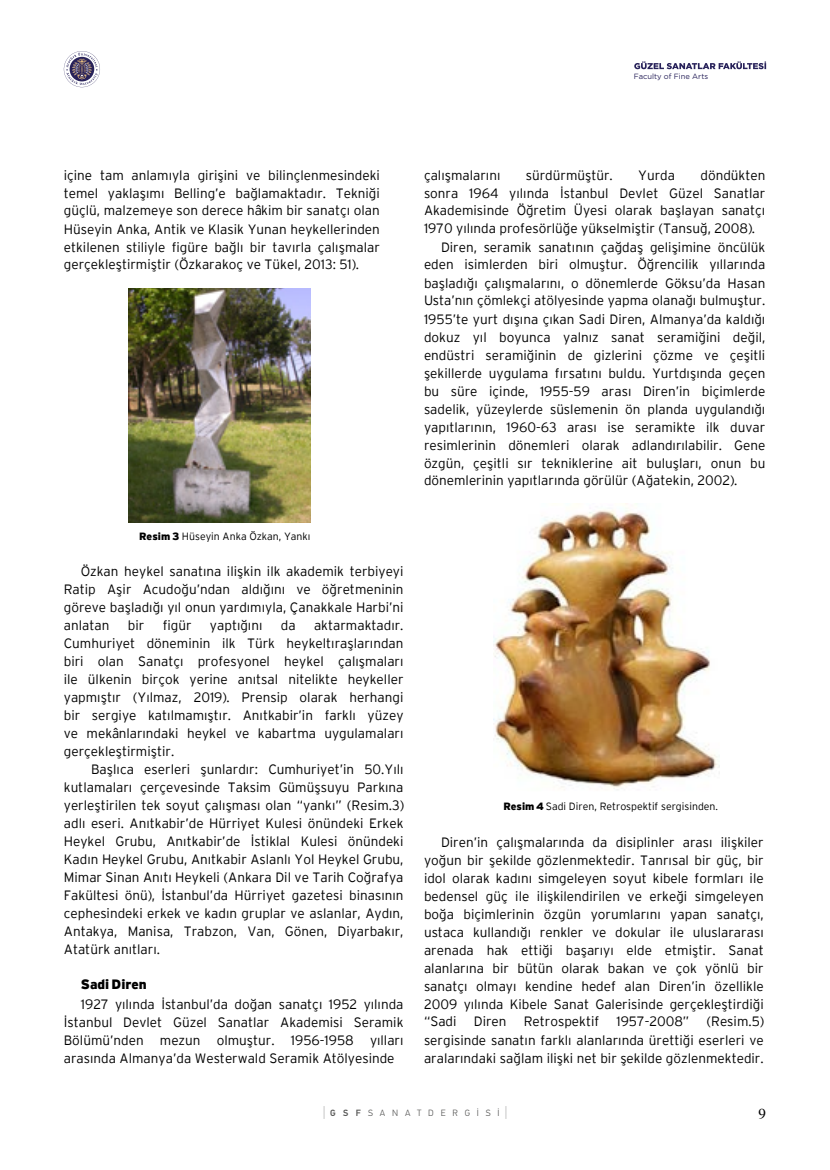
<style>
.page{position:relative;width:830px;height:1170px;background:#fff}
.page>*{position:absolute;margin:0;border:0;box-sizing:border-box;transform-origin:0 0}
.t1{font:15px "Times";color:#000}
.t2{font:300 13.5px/17.9px "Interstate Plain";color:#000;text-align:justify}
.t3{font:800 13.5px "Interstate Plain";color:#000}
.t4{font:300 10.5px "Interstate Plain";color:#000}
.t5{font:300 9.15px "PF Din Text Universal";letter-spacing:.755em;color:#575756}
.t6{font:7.65px "Gotham";color:#28225a}
.s1{font-weight:800}
.s2{font-weight:500}
</style>
<div class="page">
<svg style="left:323px;top:1106px;width:1px;height:12px"></svg>
<svg style="left:505px;top:1106px;width:1px;height:12px"></svg>
<svg style="left:63px;top:51px;width:37px;height:36px"></svg>
<svg style="left:634px;top:61px;width:131px;height:8px"></svg>
<img style="left:128px;top:288px;width:183px;height:234px">
<img style="left:493px;top:503px;width:225px;height:287px">
<p class="t6" style="left:633px;top:71px;width:76px">Faculty of Fine Arts</p>
<p class="t2" style="left:64px;top:166px;width:317px">içine tam anlamıyla girişini ve bilinçlenmesindeki temel yaklaşımı Belling’e bağlamaktadır. Tekniği güçlü, malzemeye son derece hâkim bir sanatçı olan</p>
<p class="t2" style="left:64px;top:220px;width:317px">Hüseyin Anka, Antik ve Klasik Yunan heykellerinden etkilenen stiliyle figüre bağlı bir tavırla çalışmalar gerçekleştirmiştir (Özkarakoç ve Tükel, 2013: 51).</p>
<p class="t4" style="left:139px;top:530px;width:173px"><span class="s1">Resim 3</span> Hüseyin Anka Özkan, Yankı</p>
<p class="t2" style="left:64px;top:561px;width:341px;line-height:18.3px;text-indent:17px">Özkan heykel sanatına ilişkin ilk akademik terbiyeyi Ratip Aşir Acudoğu’ndan aldığını ve öğretmeninin göreve başladığı yıl onun yardımıyla, Çanakkale Harbi’ni anlatan</p>
<p class="t2" style="left:128px;top:616px;width:18px">bir</p>
<p class="t2" style="left:163px;top:616px;width:30px">figür</p>
<p class="t2" style="left:210px;top:616px;width:54px">yaptığını</p>
<p class="t2" style="left:281px;top:616px;width:16px">da</p>
<p class="t2" style="left:64px;top:616px;width:341px;text-indent:250px">aktarmaktadır.<br>Cumhuriyet döneminin ilk Türk heykeltıraşlarından biri olan Sanatçı profesyonel heykel çalışmaları ile ülkenin birçok yerine anıtsal nitelikte heykeller yapmıştır (Yılmaz, 2019). Prensip olarak herhangi</p>
<p class="t2" style="left:64px;top:706px;width:341px;line-height:17.2px">bir sergiye katılmamıştır. Anıtkabir’in farklı yüzey ve mekânlarındaki heykel ve kabartma uygulamaları</p>
<p class="t2" style="left:64px;top:742px;width:112px">gerçekleştirmiştir.</p>
<p class="t2" style="left:91px;top:760px;width:314px">Başlıca eserleri şunlardır: Cumhuriyet’in 50.Yılı</p>
<p class="t2" style="left:64px;top:778px;width:341px">kutlamaları çerçevesinde Taksim Gümüşsuyu Parkına</p>
<p class="t2" style="left:64px;top:795px;width:342px">yerleştirilen tek soyut çalışması olan “yankı” (Resim.3)</p>
<p class="t2" style="left:64px;top:814px;width:341px">adlı eseri. Anıtkabir’de Hürriyet Kulesi önündeki Erkek Heykel Grubu, Anıtkabir’de İstiklal Kulesi önündeki Kadın Heykel Grubu, Anıtkabir Aslanlı Yol Heykel Grubu, Mimar Sinan Anıtı Heykeli (Ankara Dil ve Tarih Coğrafya Fakültesi önü), İstanbul’da Hürriyet gazetesi binasının</p>
<p class="t2" style="left:64px;top:904px;width:341px">cephesindeki erkek ve kadın gruplar ve aslanlar, Aydın, Antakya, Manisa, Trabzon, Van, Gönen, Diyarbakır, Atatürk anıtları.</p>
<p class="t3" style="left:81px;top:976px;width:67px">Sadi Diren</p>
<p class="t2" style="left:64px;top:994px;width:341px;text-indent:17px">1927 yılında İstanbul’da doğan sanatçı 1952 yılında İstanbul Devlet Güzel Sanatlar Akademisi Seramik Bölümü’nden mezun olmuştur. 1956-1958 yılları arasında Almanya’da Westerwald Seramik Atölyesinde</p>
<p class="t2" style="left:424px;top:166px;width:78px">çalışmalarını</p>
<p class="t2" style="left:525px;top:166px;width:88px">sürdürmüştür.</p>
<p class="t2" style="left:638px;top:166px;width:38px">Yurda</p>
<p class="t2" style="left:700px;top:166px;width:66px">döndükten</p>
<p class="t2" style="left:424px;top:184px;width:343px">sonra 1964 yılında İstanbul Devlet Güzel Sanatlar</p>
<p class="t2" style="left:424px;top:201px;width:343px">Akademisinde Öğretim Üyesi olarak başlayan sanatçı</p>
<p class="t2" style="left:424px;top:219px;width:332px">1970 yılında profesörlüğe yükselmiştir (Tansuğ, 2008).</p>
<p class="t2" style="left:441px;top:238px;width:326px">Diren, seramik sanatının çağdaş gelişimine öncülük</p>
<p class="t2" style="left:424px;top:255px;width:343px;line-height:18.8px">eden isimlerden biri olmuştur. Öğrencilik yıllarında başladığı çalışmalarını, o dönemlerde Göksu’da Hasan</p>
<p class="t2" style="left:424px;top:291px;width:343px">Usta’nın çömlekçi atölyesinde yapma olanağı bulmuştur.<br>1955’te yurt dışına çıkan Sadi Diren, Almanya’da kaldığı dokuz yıl boyunca yalnız sanat seramiğini değil, endüstri seramiğinin de gizlerini çözme ve çeşitli şekillerde uygulama fırsatını buldu. Yurtdışında geçen bu süre içinde, 1955-59 arası Diren’in biçimlerde sadelik, yüzeylerde süslemenin ön planda uygulandığı yapıtlarının, 1960-63 arası ise seramikte ilk duvar resimlerinin dönemleri olarak adlandırılabilir. Gene özgün, çeşitli sır tekniklerine ait buluşları, onun bu dönemlerinin yapıtlarında görülür (Ağatekin, 2002).</p>
<p class="t4" style="left:503px;top:800px;width:216px"><span class="s1">Resim 4</span> Sadi Diren, Retrospektif sergisinden.</p>
<p class="t2" style="left:424px;top:832px;width:341px;text-indent:17px">Diren’in çalışmalarında da disiplinler arası ilişkiler yoğun bir şekilde gözlenmektedir. Tanrısal bir güç, bir idol olarak kadını simgeleyen soyut kibele formları ile bedensel güç ile ilişkilendirilen ve erkeği simgeleyen boğa biçimlerinin özgün yorumlarını yapan sanatçı, ustaca kullandığı renkler ve dokular ile uluslararası arenada hak ettiği başarıyı elde etmiştir. Sanat alanlarına bir bütün olarak bakan ve çok yönlü bir sanatçı olmayı kendine hedef alan Diren’in özellikle 2009 yılında Kibele Sanat Galerisinde gerçekleştirdiği “Sadi</p>
<p class="t2" style="left:473px;top:1011px;width:34px">Diren</p>
<p class="t2" style="left:523px;top:1011px;width:77px">Retrospektif</p>
<p class="t2" style="left:616px;top:1011px;width:74px">1957-2008”</p>
<p class="t2" style="left:424px;top:1011px;width:342px;line-height:18.5px;text-indent:282px">(Resim.5) sergisinde sanatın farklı alanlarında ürettiği eserleri ve aralarındaki sağlam ilişki net bir şekilde gözlenmektedir.</p>
<p class="t5" style="left:330px;top:1107px;width:171px"><span class="s2">GSF</span>SANATDERGİSİ</p>
<p class="t1" style="left:758px;top:1099px;width:9px">9</p>
</div>
